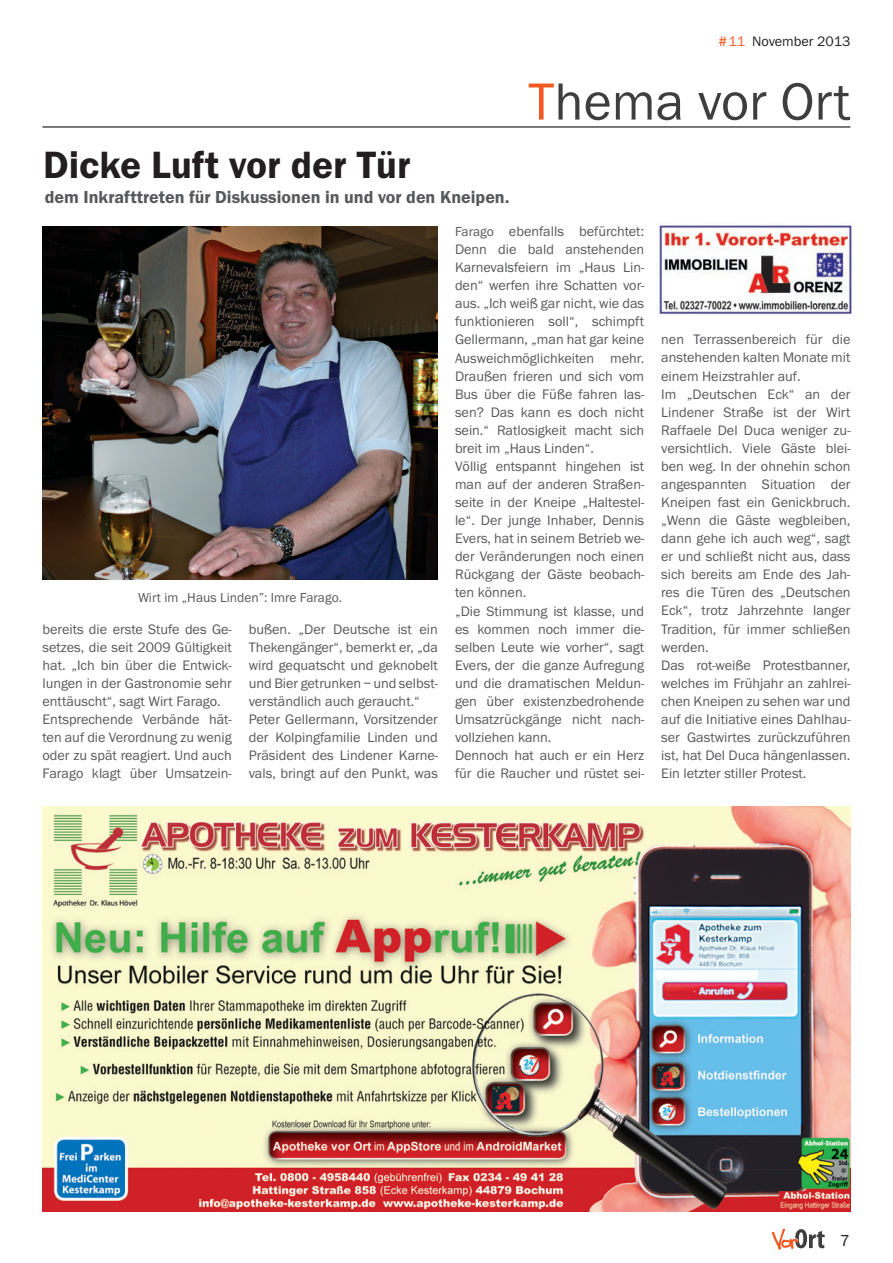
<style>
.page{position:relative;width:893px;height:1263px;background:#fff}
.page>*{position:absolute;margin:0;border:0;box-sizing:border-box;transform-origin:0 0}
.t1{font:54px "Franklin Goth EF";color:#3e3e3f}
.t2{font:600 39.45px "Franklin Goth EF";color:#231f20}
.t3{font:600 18px "Franklin Goth EF";color:#57585a}
.t4{font:16.5px "Franklin Goth EF";color:#231f20}
.t5{font:14.25px/18px "Franklin Goth EF";color:#57585a}
.t6{font:14.25px "Franklin Goth EF";color:#231f20}
.t7{font:13.5px "Franklin Goth EF";color:#57585a}
.s1{color:#f15921}
.s2{font-size:13.5px}
</style>
<div class="page">
<svg style="left:772px;top:1228px;width:53px;height:21px"></svg>
<hr style="left:43px;top:126px;width:807px;height:2px;background:#231f20">
<img style="left:43px;top:806px;width:807px;height:406px">
<img style="left:42px;top:227px;width:396px;height:352px">
<img style="left:658px;top:222px;width:193px;height:92px">
<h2 class="t2" style="left:43px;top:143px;width:369px">Dicke Luft vor der Tür</h2>
<p class="t3" style="left:45px;top:187px;width:466px">dem Inkrafttreten für Diskussionen in und vor den Kneipen.</p>
<p class="t6" style="left:718px;top:33px;width:133px"><span class="s1">#11</span> November 2013</p>
<h1 class="t1" style="left:528px;top:72px;width:324px"><span class="s1">T</span>hema vor Ort</h1>
<p class="t7" style="left:138px;top:590px;width:205px">Wirt im „Haus Linden”: Imre Farago.</p>
<p class="t5" style="left:43px;top:620px;width:191px">bereits die erste Stufe des Ge&shy;setzes, die seit 2009 Gültigkeit hat. „Ich bin über die Entwick&shy;lungen in der Gastronomie sehr enttäuscht“, sagt Wirt Farago.<br>Entsprechende Verbände hät&shy;ten auf die Verordnung zu wenig oder zu spät reagiert. Und auch<br>Farago klagt über Umsatzein-</p>
<p class="t5" style="left:249px;top:620px;width:191px">bußen. „Der Deutsche ist ein<br>Thekengänger“, bemerkt er, „da wird gequatscht und geknobelt und Bier getrunken – und selbst&shy;verständlich auch geraucht.“<br>Peter Gellermann, Vorsitzender der Kolpingfamilie Linden und<br>Präsident des Lindener Karne&shy;vals, bringt auf den Punkt, was</p>
<p class="t5" style="left:455px;top:222px;width:191px"><span class="s2">Farago</span> ebenfalls befürchtet:<br>Denn die bald anstehenden<br>Karnevalsfeiern im „Haus Lin&shy;den“ werfen ihre Schatten vor&shy;aus. „Ich weiß gar nicht, wie das funktionieren soll“, schimpft<br>Gellermann, „man hat gar keine<br>Ausweichmöglichkeiten mehr.<br>Draußen frieren und sich vom<br>Bus über die Füße fahren las&shy;sen? Das kann es doch nicht sein.“ Ratlosigkeit macht sich breit im „Haus Linden“.<br>Völlig entspannt hingehen ist man auf der anderen Straßen&shy;seite in der Kneipe „Haltestel&shy;le“. Der junge Inhaber, Dennis<br>Evers, hat in seinem Betrieb we&shy;der Veränderungen noch einen<br>Rückgang der Gäste beobach&shy;ten können.<br>„Die Stimmung ist klasse, und es kommen noch immer die&shy;selben Leute wie vorher“, sagt<br>Evers, der die ganze Aufregung und die dramatischen Meldun&shy;gen über existenzbedrohende<br>Umsatzrückgänge nicht nach&shy;vollziehen kann.<br>Dennoch hat auch er ein Herz für die Raucher und rüstet sei-</p>
<p class="t5" style="left:661px;top:331px;width:191px">nen Terrassenbereich für die anstehenden kalten Monate mit einem Heizstrahler auf.<br>Im „Deutschen Eck“ an der<br>Lindener Straße ist der Wirt<br>Raffaele Del Duca weniger zu&shy;versichtlich. Viele Gäste blei&shy;ben weg. In der ohnehin schon angespannten Situation der<br>Kneipen fast ein Genickbruch. „Wenn die Gäste wegbleiben, dann gehe ich auch weg“, sagt er und schließt nicht aus, dass sich bereits am Ende des Jah&shy;res die Türen des „Deutschen<br>Eck“, trotz Jahrzehnte langer<br>Tradition, für immer schließen werden.<br>Das rot-weiße Protestbanner, welches im Frühjahr an zahlrei&shy;chen Kneipen zu sehen war und auf die Initiative eines Dahlhau&shy;ser Gastwirtes zurückzuführen ist, hat Del Duca hängenlassen.<br>Ein letzter stiller Protest.</p>
<p class="t4" style="left:840px;top:1232px;width:11px">7</p>
</div>
